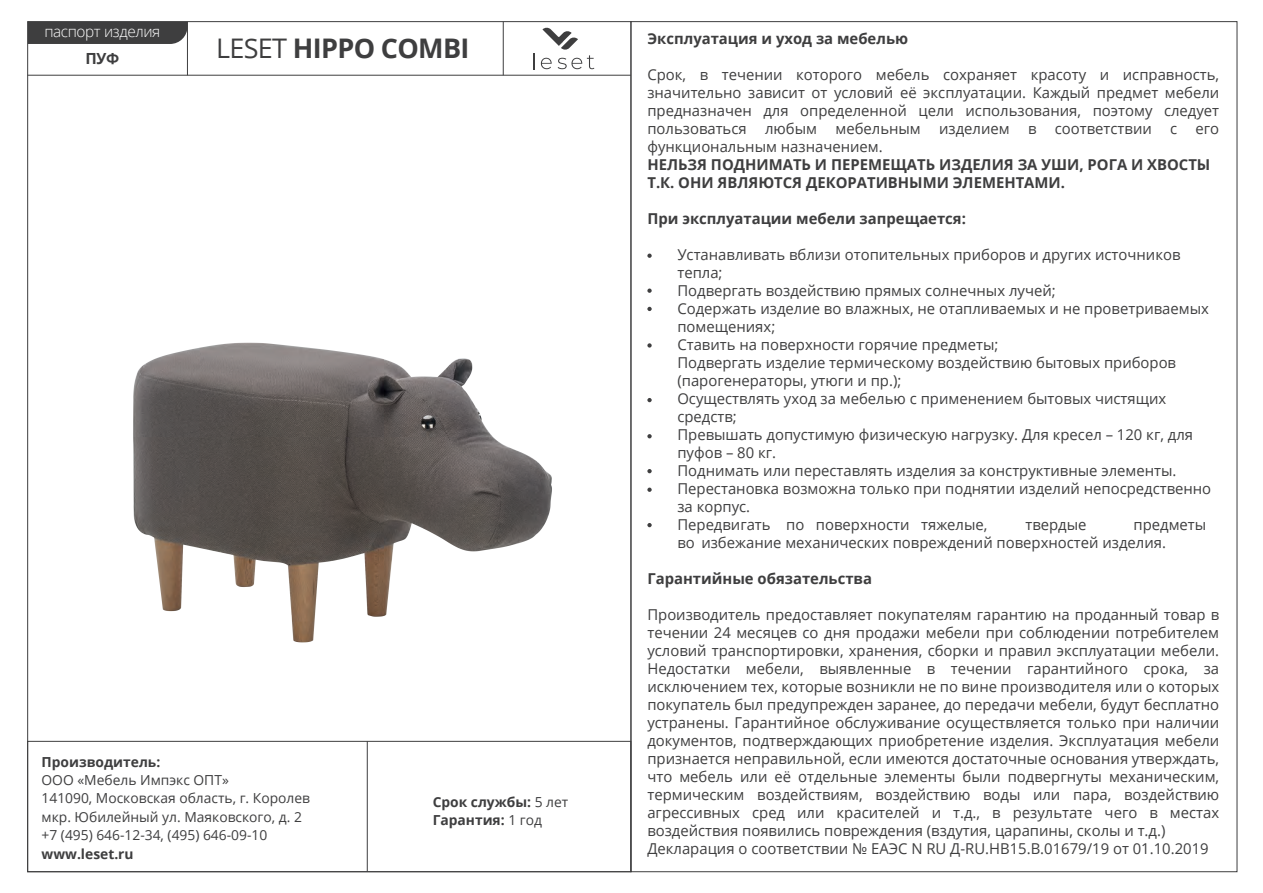
<style>
.page{position:relative;width:1263px;height:893px;background:#fff}
.page>*{position:absolute;margin:0;border:0;box-sizing:border-box;transform-origin:0 0}
.t1{font:700 27px "Open Sans";letter-spacing:-.025em;color:#3e3e3f}
.t2{font:300 15.3px "Open Sans";letter-spacing:-.025em;color:#fff}
.t3{font:700 15.3px "Open Sans";color:#3e3e3f}
.t4{font:15px/18px "Open Sans";color:#3e3e3f}
.t5{font:700 15px/18px "Open Sans";color:#3e3e3f}
.t6{font:13.8px/18.5px "Open Sans";color:#3e3e3f}
.t7{font:700 13.8px/18.5px "Open Sans";color:#3e3e3f}
.s1{font-weight:400}
</style>
<div class="page">
<img style="left:29px;top:69px;width:622px;height:574px">
<svg style="left:534px;top:53px;width:1px;height:16px"></svg>
<svg style="left:541px;top:27px;width:53px;height:42px"></svg>
<div style="left:29px;top:23px;width:158px;height:21px;background:#3e3e3f"></div>
<hr style="left:187px;top:22px;width:1px;height:53px;background:#3e3e3f">
<hr style="left:503px;top:22px;width:1px;height:53px;background:#3e3e3f">
<div style="left:27px;top:741px;width:604px;height:131px;border:1px solid #3e3e3f"></div>
<hr style="left:367px;top:741px;width:1px;height:131px;background:#3e3e3f">
<hr style="left:27px;top:75px;width:604px;height:1px;background:#3e3e3f">
<svg style="left:647px;top:254px;width:5px;height:4px"></svg>
<svg style="left:647px;top:289px;width:5px;height:4px"></svg>
<svg style="left:647px;top:343px;width:5px;height:5px"></svg>
<svg style="left:647px;top:398px;width:5px;height:4px"></svg>
<svg style="left:647px;top:434px;width:5px;height:4px"></svg>
<svg style="left:647px;top:469px;width:5px;height:4px"></svg>
<svg style="left:647px;top:488px;width:5px;height:4px"></svg>
<svg style="left:647px;top:523px;width:5px;height:4px"></svg>
<svg style="left:647px;top:307px;width:5px;height:4px"></svg>
<p class="t2" style="left:44px;top:21px;width:117px">паспорт изделия</p>
<p class="t3" style="left:86px;top:48px;width:35px">ПУФ</p>
<h1 class="t1" style="left:216px;top:29px;width:255px"><span class="s1">LESET</span> HIPPO COMBI</h1>
<p class="t7" style="left:42px;top:752px;width:120px">Производитель:</p>
<p class="t6" style="left:42px;top:770px;width:270px">ООО «Мебель Импэкс ОПТ»<br>141090, Московская область, г. Королев мкр. Юбилейный ул. Маяковского, д. 2 +7 (495) 646-12-34, (495) 646-09-10</p>
<p class="t7" style="left:42px;top:844px;width:94px">www.leset.ru</p>
<p class="t7" style="left:433px;top:792px;width:137px">Cрок службы: <span class="s1">5 лет<br></span>Гарантия: <span class="s1">1 год</span></p>
<p class="t5" style="left:647px;top:29px;width:262px">Эксплуатация и уход за мебелью</p>
<p class="t4" style="left:647px;top:65px;width:573px;text-align:justify">Срок, в течении которого мебель сохраняет красоту и исправность, значительно зависит от условий её эксплуатации. Каждый предмет мебели предназначен для определенной цели использования, поэтому следует пользоваться любым мебельным изделием в соответствии с его функциональным назначением.</p>
<p class="t5" style="left:647px;top:155px;width:564px">НЕЛЬЗЯ ПОДНИМАТЬ И ПЕРЕМЕЩАТЬ ИЗДЕЛИЯ ЗА УШИ, РОГА И ХВОСТЫ<br>Т.К. ОНИ ЯВЛЯЮТСЯ ДЕКОРАТИВНЫМИ ЭЛЕМЕНТАМИ.</p>
<p class="t5" style="left:647px;top:209px;width:320px">При эксплуатации мебели запрещается:</p>
<p class="t4" style="left:677px;top:245px;width:535px">Устанавливать вблизи отопительных приборов и других источников тепла;<br>Подвергать воздействию прямых солнечных лучей;<br>Содержать изделие во влажных, не отапливаемых и не проветриваемых помещениях;<br>Ставить на поверхности горячие предметы;<br>Подвергать изделие термическому воздействию бытовых приборов (парогенераторы, утюги и пр.);<br>Осуществлять уход за мебелью с применением бытовых чистящих средств;<br>Превышать допустимую физическую нагрузку. Для кресел – 120 кг, для пуфов – 80 кг.<br>Поднимать или переставлять изделия за конструктивные элементы.<br>Перестановка возможна только при поднятии изделий непосредственно за корпус.<br>Передвигать по поверхности тяжелые,</p>
<p class="t4" style="left:677px;top:515px;width:530px;text-indent:456px">предметы во избежание механических повреждений поверхностей изделия.</p>
<p class="t5" style="left:647px;top:569px;width:226px">Гарантийные обязательства</p>
<p class="t4" style="left:647px;top:605px;width:573px">Производитель предоставляет покупателям гарантию на проданный товар в течении 24 месяцев со дня продажи мебели при соблюдении потребителем условий транспортировки, хранения, сборки и правил эксплуатации мебели.<br>Недостатки мебели, выявленные в течении гарантийного срока, за исключением тех, которые возникли не по вине производителя или о которых покупатель был предупрежден заранее, до передачи мебели, будут бесплатно устранены. Гарантийное обслуживание осуществляется только при наличии документов, подтверждающих приобретение изделия. Эксплуатация мебели признается неправильной, если имеются достаточные основания утверждать, что мебель или её отдельные элементы были подвергнуты механическим, термическим воздействиям, воздействию воды или пара, воздействию агрессивных сред или красителей и т.д., в результате чего в местах воздействия появились повреждения (вздутия, царапины, сколы и т.д.)<br>Декларация о соответствии № ЕАЭС N RU Д-RU.HB15.В.01679/19 от 01.10.2019</p>
<p class="t4" style="left:1025px;top:515px;width:63px">твердые</p>
</div>
